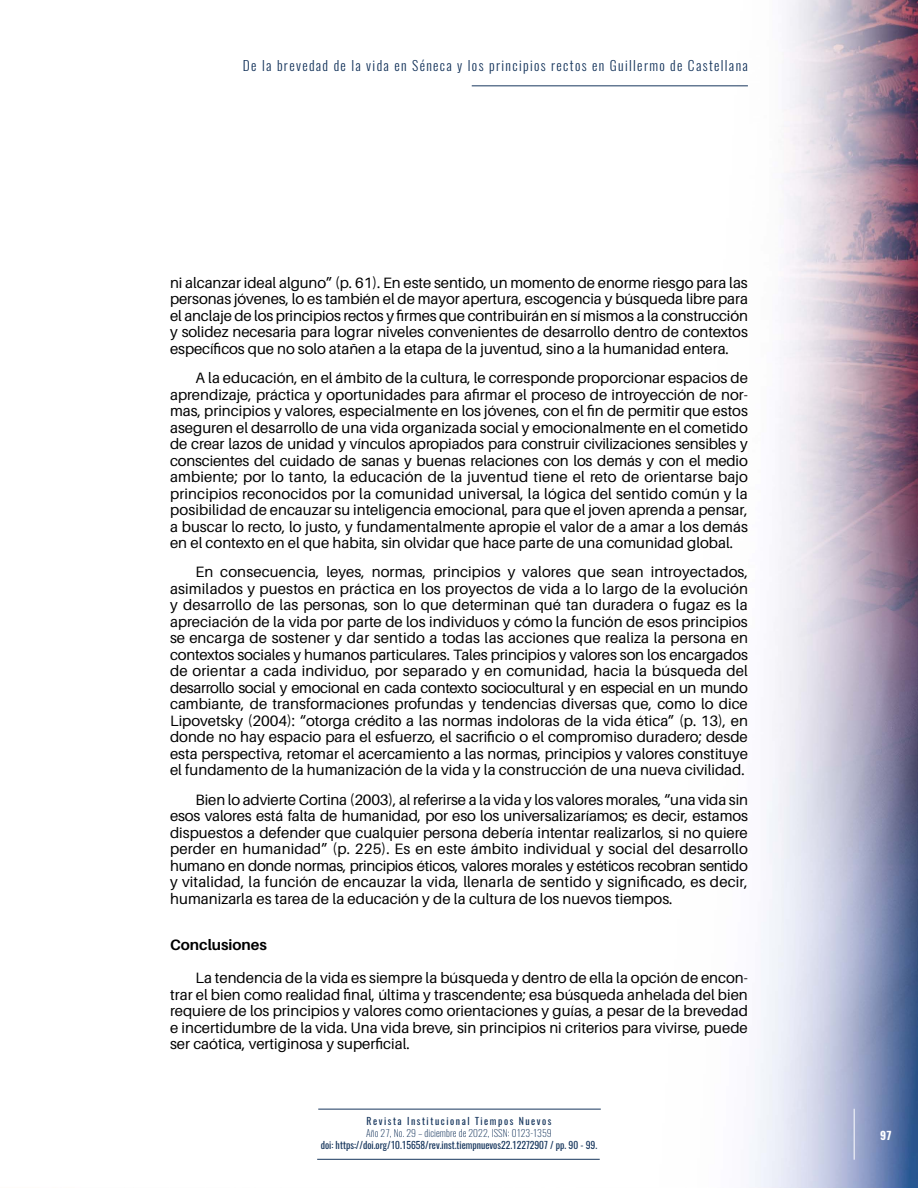
<style>
.page{position:relative;width:918px;height:1188px;background:#fff}
.page>*{position:absolute;margin:0;border:0;box-sizing:border-box;transform-origin:0 0}
.t1{font:15px/16.5px "Aileron";color:#000;text-align:justify}
.t2{font:700 15px "Aileron";color:#000}
.t3{font:300 13.5px "Oswald";letter-spacing:.1em;color:#17365d}
.t4{font:700 11.25px "Oswald";color:#fff}
.t5{font:9.75px "Oswald";color:#17365d}
.t6{font:200 9.75px "Oswald";letter-spacing:.01em;color:#17365d}
.t7{font:9.75px "Oswald";letter-spacing:.16em;color:#17365d}
</style>
<div class="page">
<img style="left:317px;top:0;width:601px;height:1188px">
<hr style="left:472px;top:85px;width:276px;height:1px;background:#17365d">
<hr style="left:854px;top:1109px;width:1px;height:51px;background:#fff">
<hr style="left:318px;top:1109px;width:283px;height:1px;background:#17365d">
<hr style="left:317px;top:1159px;width:283px;height:1px;background:#17365d">
<p class="t3" style="left:243px;top:57px;width:506px">De la brevedad de la vida en Séneca y los principios rectos en Guillermo de Castellana</p>
<p class="t1" style="left:170px;top:275px;width:579px">ni alcanzar ideal alguno” (p. 61). En este sentido, un momento de enorme riesgo para las personas jóvenes, lo es también el de mayor apertura, escogencia y búsqueda libre para el anclaje de los principios rectos y firmes que contribuirán en sí mismos a la construcción y solidez necesaria para lograr niveles convenientes de desarrollo dentro de contextos específicos que no solo atañen a la etapa de la juventud, sino a la humanidad entera.</p>
<p class="t1" style="left:170px;top:370px;width:579px;text-indent:26px">A la educación, en el ámbito de la cultura, le corresponde proporcionar espacios de aprendizaje, práctica y oportunidades para afirmar el proceso de introyección de nor&shy;mas, principios y valores, especialmente en los jóvenes, con el fin de permitir que estos aseguren el desarrollo de una vida organizada social y emocionalmente en el cometido de crear lazos de unidad y vínculos apropiados para construir civilizaciones sensibles y conscientes del cuidado de sanas y buenas relaciones con los demás y con el medio ambiente; por lo tanto, la educación de la juventud tiene el reto de orientarse bajo principios reconocidos por la comunidad universal, la lógica del sentido común y la posibilidad de encauzar su inteligencia emocional, para que el joven aprenda a pensar, a buscar lo recto, lo justo, y fundamentalmente apropie el valor de a amar a los demás en el contexto en el que habita, sin olvidar que hace parte de una comunidad global.</p>
<p class="t1" style="left:170px;top:564px;width:579px;text-indent:26px">En consecuencia, leyes, normas, principios y valores que sean introyectados, asimilados y puestos en práctica en los proyectos de vida a lo largo de la evolución y desarrollo de las personas, son lo que determinan qué tan duradera o fugaz es la apreciación de la vida por parte de los individuos y cómo la función de esos principios se encarga de sostener y dar sentido a todas las acciones que realiza la persona en contextos sociales y humanos particulares. Tales principios y valores son los encargados de orientar a cada individuo, por separado y en comunidad, hacia la búsqueda del desarrollo social y emocional en cada contexto sociocultural y en especial en un mundo cambiante, de transformaciones profundas y tendencias diversas que, como lo dice Lipovetsky (2004): “otorga crédito a las normas indoloras de la vida ética” (p. 13), en donde no hay espacio para el esfuerzo, el sacrificio o el compromiso duradero; desde esta perspectiva, retomar el acercamiento a las normas, principios y valores constituye el fundamento de la humanización de la vida y la construcción de una nueva civilidad.</p>
<p class="t1" style="left:170px;top:791px;width:579px;text-indent:26px">Bien lo advierte Cortina (2003), al referirse a la vida y los valores morales, “una vida sin esos valores está falta de humanidad, por eso los universalizaríamos; es decir, estamos dispuestos a defender que cualquier persona debería intentar realizarlos, si no quiere perder en humanidad” (p. 225). Es en este ámbito individual y social del desarrollo humano en donde normas, principios éticos, valores morales y estéticos recobran sentido y vitalidad, la función de encauzar la vida, llenarla de sentido y significado, es decir, humanizarla es tarea de la educación y de la cultura de los nuevos tiempos.</p>
<p class="t2" style="left:170px;top:936px;width:99px">Conclusiones</p>
<p class="t1" style="left:170px;top:970px;width:579px;text-indent:26px">La tendencia de la vida es siempre la búsqueda y dentro de ella la opción de encon&shy;trar el bien como realidad final, última y trascendente; esa búsqueda anhelada del bien requiere de los principios y valores como orientaciones y guías, a pesar de la brevedad e incertidumbre de la vida. Una vida breve, sin principios ni criterios para vivirse, puede ser caótica, vertiginosa y superficial.</p>
<p class="t7" style="left:366px;top:1115px;width:187px">Revista Institucional Tiempos Nuevos</p>
<p class="t6" style="left:366px;top:1127px;width:187px">Año 27, No. 29 – diciembre de 2022, ISSN: 0123-1359</p>
<p class="t5" style="left:321px;top:1139px;width:278px">doi: https://doi.org/10.15658/rev.inst.tiempnuevos22.12272907 / pp. 90 - 99.</p>
<p class="t4" style="left:880px;top:1128px;width:13px">97</p>
</div>
